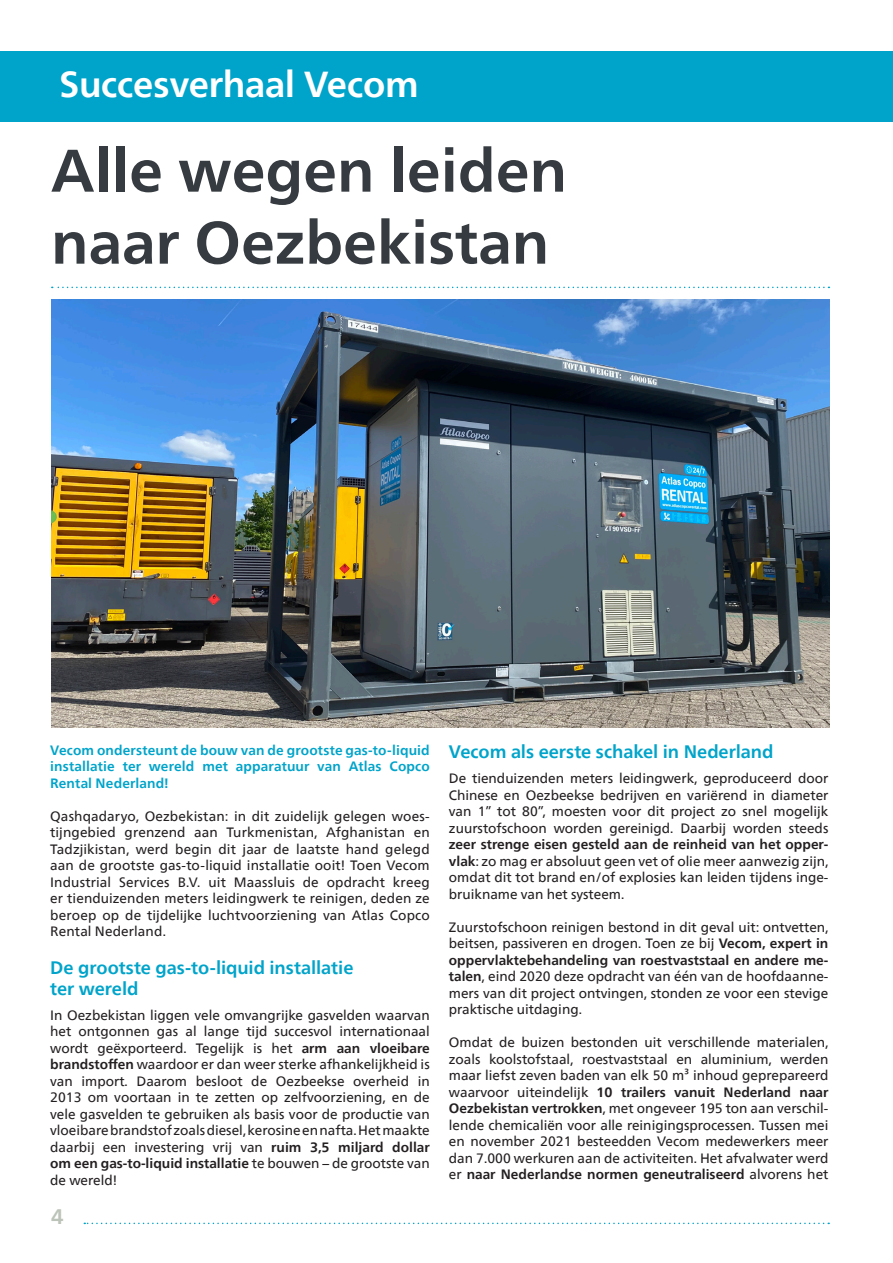
<style>
.page{position:relative;width:893px;height:1263px;background:#fff}
.page>*{position:absolute;margin:0;border:0;box-sizing:border-box;transform-origin:0 0}
.t1{font:700 60px "Neue Frutiger World";color:#353b40}
.t2{font:700 36px "Neue Frutiger World";letter-spacing:-.01em;color:#fff}
.t3{font:700 21px "Neue Frutiger World";color:#bcc3b8}
.t4{font:700 18px/21px "Neue Frutiger World";letter-spacing:-.005em;color:#00a4ca}
.t5{font:13.5px/16.5px "Neue Frutiger World";color:#231f20;text-align:justify}
.t6{font:700 13.5px/16.5px "Neue Frutiger World";letter-spacing:.01em;color:#00a4ca;text-align:justify}
.s1{font-weight:700}
</style>
<div class="page">
<svg style="left:84px;top:1222px;width:745px;height:2px"></svg>
<div style="left:0;top:51px;width:893px;height:70px;background:#00a4ca"></div>
<svg style="left:52px;top:287px;width:777px;height:1px"></svg>
<img style="left:51px;top:300px;width:778px;height:427px">
<p class="t2" style="left:60px;top:53px;width:361px">Succesverhaal Vecom</p>
<p class="t1" style="left:51px;top:118px;width:518px">Alle wegen leiden</p>
<p class="t1" style="left:51px;top:190px;width:500px">naar Oezbekistan</p>
<p class="t6" style="left:50px;top:741px;width:381px">Vecom ondersteunt de bouw van de grootste gas-to-liquid installatie ter wereld met apparatuur van Atlas Copco Rental Nederland!</p>
<p class="t5" style="left:50px;top:808px;width:381px">Qashqadaryo, Oezbekistan: in dit zuidelijk gelegen woes&shy;tijngebied grenzend aan Turkmenistan, Afghanistan en Tadzjikistan, werd begin dit jaar de laatste hand gelegd aan de grootste gas-to-liquid installatie ooit! Toen Vecom Industrial Services B.V. uit Maassluis de opdracht kreeg er tienduizenden meters leidingwerk te reinigen, deden ze beroep op de tijdelijke luchtvoorziening van Atlas Copco Rental Nederland.</p>
<p class="t4" style="left:50px;top:956px;width:305px">De grootste gas-to-liquid installatie ter wereld</p>
<p class="t5" style="left:50px;top:1007px;width:381px">In Oezbekistan liggen vele omvangrijke gasvelden waarvan het ontgonnen gas al lange tijd succesvol internationaal wordt geëxporteerd. Tegelijk is het <span class="s1">arm aan vloeibare brandstoffen</span> waardoor er dan weer sterke afhankelijkheid is van import. Daarom besloot de Oezbeekse overheid in 2013 om voortaan in te zetten op zelfvoorziening, en de vele gasvelden te gebruiken als basis voor de productie van vloeibare brandstof zoals diesel, kerosine en nafta. Het maakte daarbij een investering vrij van <span class="s1">ruim 3,5 miljard dollar om een gas-to-liquid installatie</span> te bouwen – de grootste van de wereld!</p>
<h3 class="t3" style="left:51px;top:1198px;width:14px">4</h3>
<p class="t4" style="left:449px;top:741px;width:326px">Vecom als eerste schakel in Nederland</p>
<p class="t5" style="left:449px;top:770px;width:381px">De tienduizenden meters leidingwerk, geproduceerd door Chinese en Oezbeekse bedrijven en variërend in diameter van 1” tot 80”, moesten voor dit project zo snel mogelijk zuurstofschoon worden gereinigd. Daarbij worden steeds <span class="s1">zeer strenge eisen gesteld aan de reinheid van het opper&shy;vlak</span>: zo mag er absoluut geen vet of olie meer aanwezig zijn, omdat dit tot brand en/of explosies kan leiden tijdens inge&shy;bruikname van het systeem.</p>
<p class="t5" style="left:449px;top:919px;width:381px">Zuurstofschoon reinigen bestond in dit geval uit: ontvetten, beitsen, passiveren en drogen. Toen ze bij <span class="s1">Vecom, expert in oppervlaktebehandeling van roestvaststaal en andere me&shy;talen</span>, eind 2020 deze opdracht van één van de hoofdaanne&shy;mers van dit project ontvingen, stonden ze voor een stevige praktische uitdaging.</p>
<p class="t5" style="left:449px;top:1034px;width:381px">Omdat de buizen bestonden uit verschillende materialen, zoals koolstofstaal, roestvaststaal en aluminium, werden maar liefst zeven baden van elk 50 m³ inhoud geprepareerd waarvoor uiteindelijk <span class="s1">10 trailers vanuit Nederland naar Oezbekistan vertrokken</span>, met ongeveer 195 ton aan verschil&shy;lende chemicaliën voor alle reinigingsprocessen. Tussen mei en november 2021 besteedden Vecom medewerkers meer dan 7.000 werkuren aan de activiteiten. Het afvalwater werd er <span class="s1">naar Nederlandse normen geneutraliseerd</span> alvorens het</p>
</div>
